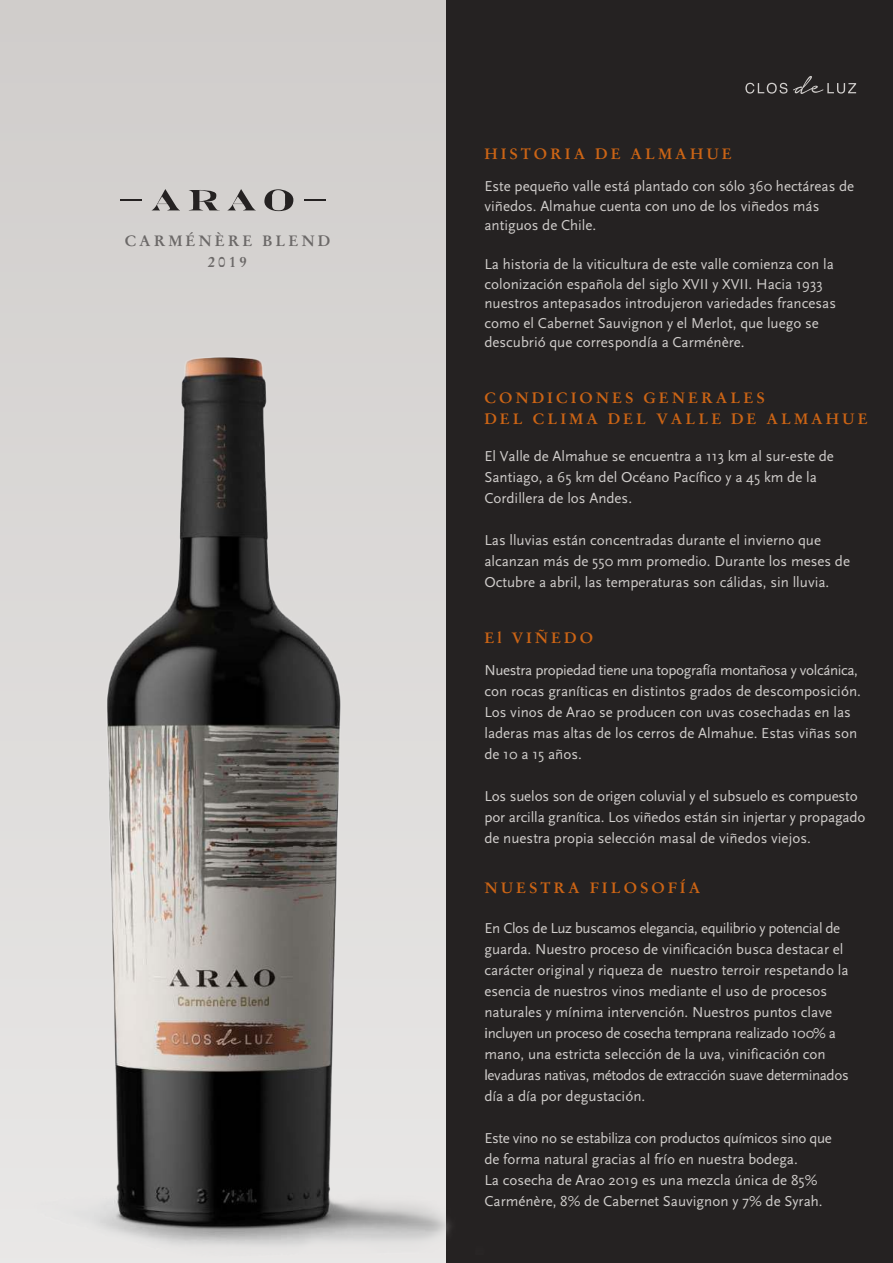
<style>
.page{position:relative;width:893px;height:1263px;background:#fff}
.page>*{position:absolute;margin:0;border:0;box-sizing:border-box;transform-origin:0 0}
.t1{font:15px/21px "Scala Sans";color:#d0cdcb}
.t2{font:700 15px/21px "Stempel Garamond LT Std";letter-spacing:.2em;color:#cb6415}
.t3{font:700 15px/21px "Stempel Garamond LT Std";letter-spacing:.2em;color:#252222;text-align:center}
.s1{font-family:"Scala Sans Regular LF"}
</style>
<div class="page">
<div style="left:0;top:0;width:446px;height:1263px;background:#d0cdcb"></div>
<div style="left:446px;top:0;width:447px;height:1262px;background:#252222"></div>
<svg style="left:745px;top:83px;width:42px;height:11px"></svg>
<svg style="left:793px;top:76px;width:63px;height:18px"></svg>
<svg style="left:152px;top:189px;width:27px;height:21px"></svg>
<svg style="left:228px;top:189px;width:27px;height:21px"></svg>
<svg style="left:189px;top:190px;width:29px;height:20px"></svg>
<svg style="left:264px;top:189px;width:29px;height:22px"></svg>
<svg style="left:120px;top:199px;width:22px;height:1px"></svg>
<svg style="left:304px;top:199px;width:22px;height:1px"></svg>
<img style="left:0;top:356px;width:451px;height:906px">
<p class="t3" style="left:124px;top:230px;width:207px">CARMÉNÈRE BLEND<br>2019</p>
<p class="t2" style="left:484px;top:143px;width:249px">HISTORIA DE ALMAHUE</p>
<p class="t1" style="left:484px;top:178px;width:371px;line-height:19.5px">Este pequeño valle está plantado con sólo 360 hectáreas de viñedos. Almahue cuenta con uno de los viñedos más antiguos de Chile.</p>
<p class="t1" style="left:484px;top:256px;width:353px;line-height:19.5px">La historia de la viticultura de este valle comienza con la colonización española del siglo XVII y XVII. Hacia 1933 nuestros antepasados introdujeron variedades francesas como el Cabernet Sauvignon y el Merlot, que luego se descubrió que correspondía a Carménère.</p>
<p class="t2" style="left:484px;top:388px;width:385px">CONDICIONES GENERALES<br>DEL CLIMA DEL VALLE DE ALMAHUE</p>
<p class="t1" style="left:484px;top:447px;width:351px">El Valle de Almahue se encuentra a 113 km al sur-este de<br>Santiago, a 65 km del Océano Pacífico y a 45 km de la<br>Cordillera de los Andes.</p>
<p class="t1" style="left:484px;top:531px;width:367px">Las lluvias están concentradas durante el invierno que alcanzan más de 550 mm promedio. Durante los meses de<br>Octubre a abril, las temperaturas son cálidas, sin lluvia.</p>
<p class="t2" style="left:484px;top:627px;width:110px">El VIÑEDO</p>
<p class="t1" style="left:484px;top:661px;width:378px">Nuestra propiedad tiene una topografía montañosa y volcánica, con rocas graníticas en distintos grados de descomposición.<br>Los vinos de Arao se producen con uvas cosechadas en las laderas mas altas de los cerros de Almahue. Estas viñas son de 10 a 15 años.</p>
<p class="t1" style="left:484px;top:787px;width:382px">Los suelos son de origen coluvial y el subsuelo es compuesto por arcilla granítica. Los viñedos están sin injertar y propagado de nuestra propia selección masal de viñedos viejos.</p>
<p class="t2" style="left:484px;top:877px;width:217px">NUESTRA FILOSOFÍA</p>
<p class="t1" style="left:484px;top:918px;width:366px">En Clos de Luz buscamos elegancia, equilibrio y potencial de guarda. Nuestro proceso de vinificación busca destacar el carácter original y riqueza de nuestro terroir respetando la esencia de nuestros vinos mediante el uso de procesos naturales y mínima intervención. Nuestros puntos clave <span class="s1">i</span>ncluyen un proceso de cosecha temprana realizado 100% a mano, una estricta selección de la uva, vinificación con <span class="s1">l</span>evaduras nativas, métodos de extracción suave determinados día a día por degustación.</p>
<p class="t1" style="left:484px;top:1128px;width:349px">Este vino no se estabiliza con productos químicos sino que de forma natural gracias al frío en nuestra bodega.<br>La cosecha de Arao 2019 es una mezcla única de 85% Carménère, 8% de Cabernet Sauvignon y 7% de Syrah.</p>
</div>
